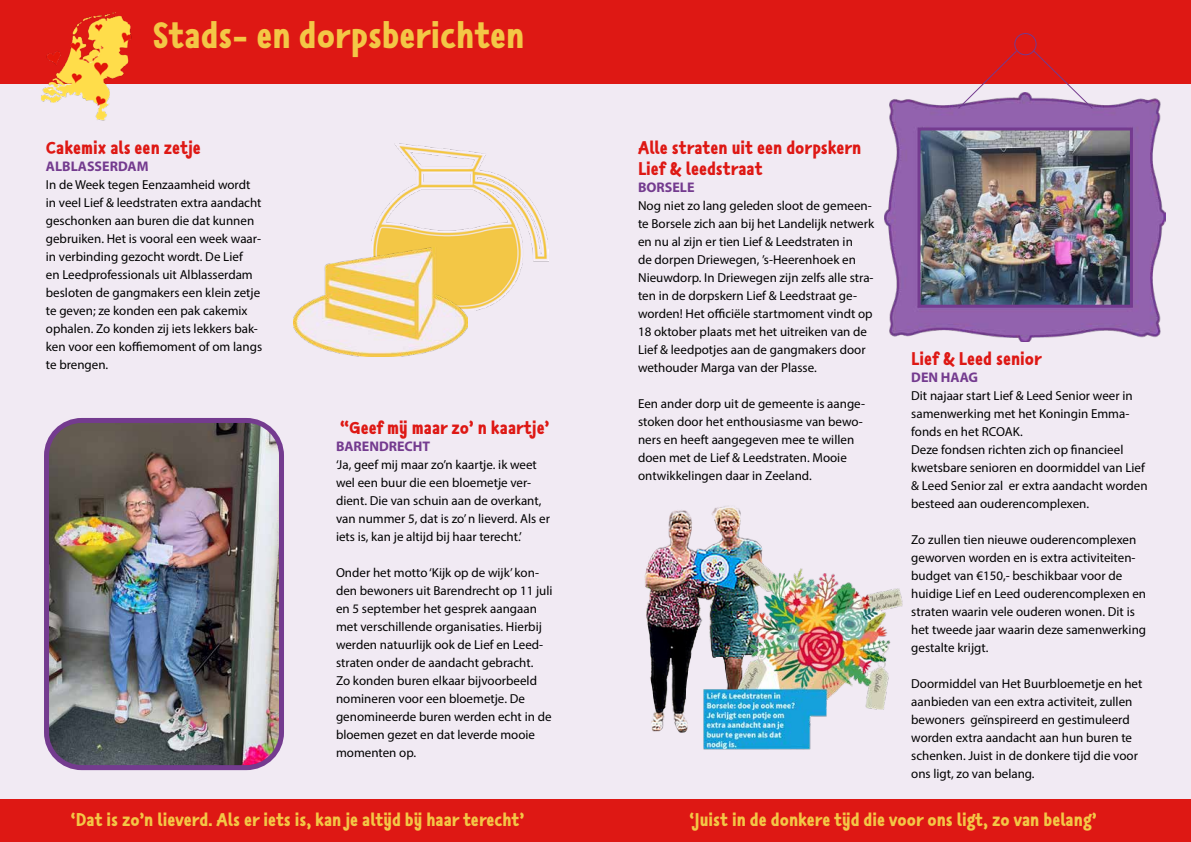
<style>
.page{position:relative;width:1191px;height:842px;background:#fff}
.page>*{position:absolute;margin:0;border:0;box-sizing:border-box;transform-origin:0 0}
.t1{font:900 36px "Tilburgs Ans";color:#f3c746}
.t2{font:900 18px "Tilburgs Ans";color:#f3c746}
.t3{font:900 18px/21.6px "Tilburgs Ans";color:#de1814}
.t4{font:700 14px "Myriad Pro";color:#743b8f}
.t5{font:13px/18px "Myriad Pro";color:#000}
</style>
<div class="page">
<div style="left:596px;top:1px;width:595px;height:841px;background:#f1eaf3"></div>
<div style="left:0;top:84px;width:595px;height:715px;background:#f1eaf3"></div>
<div style="left:0;top:799px;width:1191px;height:43px;background:#de1814"></div>
<div style="left:0;top:0;width:1190px;height:83px;background:#de1814"></div>
<img style="left:21px;top:12px;width:131px;height:109px">
<img style="left:644px;top:506px;width:97px;height:227px">
<img style="left:50px;top:424px;width:228px;height:340px">
<div style="left:44px;top:418px;width:240px;height:352px;border:5px solid #743b8f;border-radius:35px"></div>
<img style="left:698px;top:537px;width:205px;height:213px">
<img style="left:885px;top:92px;width:280px;height:250px">
<img style="left:371px;top:143px;width:177px;height:167px">
<img style="left:293px;top:247px;width:174px;height:109px">
<img style="left:921px;top:131px;width:208px;height:173px">
<div style="left:917px;top:127px;width:216px;height:181px;border:3px solid #743b8f"></div>
<svg style="left:957px;top:50px;width:60px;height:60px"></svg>
<div style="left:1014px;top:33px;width:22px;height:22px;border:1px solid #743b8f;border-radius:50%"></div>
<svg style="left:1032px;top:49px;width:61px;height:61px"></svg>
<h1 class="t1" style="left:153px;top:9px;width:373px">Stads- en dorpsberichten</h1>
<h2 class="t3" style="left:46px;top:137px;width:157px">Cakemix als een zetje</h2>
<p class="t4" style="left:46px;top:157px;width:104px">ALBLASSERDAM</p>
<p class="t5" style="left:46px;top:175px;width:218px">In de Week tegen Eenzaamheid wordt in veel Lief &amp; leedstraten extra aandacht geschonken aan buren die dat kunnen gebruiken. Het is vooral een week waar&shy;in verbinding gezocht wordt. De Lief<br>en Leedprofessionals uit Alblasserdam besloten de gangmakers een klein zetje te geven; ze konden een pak cakemix ophalen. Zo konden zij iets lekkers bak&shy;ken voor een koffiemoment of om langs te brengen.</p>
<h2 class="t3" style="left:340px;top:418px;width:211px">“Geef mij maar zo’ n kaartje’</h2>
<p class="t4" style="left:336px;top:437px;width:96px">BARENDRECHT</p>
<p class="t5" style="left:336px;top:456px;width:215px">‘Ja, geef mij maar zo’n kaartje. ik weet wel een buur die een bloemetje ver&shy;dient. Die van schuin aan de overkant, van nummer 5, dat is zo’ n lieverd. Als er iets is, kan je altijd bij haar terecht.’</p>
<p class="t5" style="left:336px;top:564px;width:218px">Onder het motto ‘Kijk op de wijk’ kon&shy;den bewoners uit Barendrecht op 11 juli en 5 september het gesprek aangaan met verschillende organisaties. Hierbij werden natuurlijk ook de Lief en Leed&shy;straten onder de aandacht gebracht.<br>Zo konden buren elkaar bijvoorbeeld nomineren voor een bloemetje. De genomineerde buren werden echt in de bloemen gezet en dat leverde mooie momenten op.</p>
<h2 class="t3" style="left:638px;top:137px;width:225px">Alle straten uit een dorpskern<br>Lief &amp; leedstraat</h2>
<p class="t4" style="left:638px;top:178px;width:58px">BORSELE</p>
<p class="t5" style="left:638px;top:197px;width:238px">Nog niet zo lang geleden sloot de gemeen&shy;te Borsele zich aan bij het Landelijk netwerk en nu al zijn er tien Lief &amp; Leedstraten in<br>de dorpen Driewegen, ’s-Heerenhoek en Nieuwdorp. In Driewegen zijn zelfs alle stra&shy;ten in de dorpskern Lief &amp; Leedstraat ge&shy;worden! Het officiële startmoment vindt op 18 oktober plaats met het uitreiken van de Lief &amp; leedpotjes aan de gangmakers door wethouder Marga van der Plasse.</p>
<p class="t5" style="left:638px;top:395px;width:229px">Een ander dorp uit de gemeente is aange&shy;stoken door het enthousiasme van bewo&shy;ners en heeft aangegeven mee te willen doen met de Lief &amp; Leedstraten. Mooie ontwikkelingen daar in Zeeland.</p>
<h2 class="t3" style="left:911px;top:348px;width:132px">Lief &amp; Leed senior</h2>
<p class="t4" style="left:911px;top:368px;width:68px">DEN HAAG</p>
<p class="t5" style="left:911px;top:386px;width:238px">Dit najaar start Lief &amp; Leed Senior weer in samenwerking met het Koningin Emma&shy;fonds en het RCOAK.<br>Deze fondsen richten zich op financieel kwetsbare senioren en doormiddel van Lief &amp; Leed Senior zal er extra aandacht worden besteed aan ouderencomplexen.</p>
<p class="t5" style="left:911px;top:530px;width:236px">Zo zullen tien nieuwe ouderencomplexen geworven worden en is extra activiteiten&shy;budget van €150,- beschikbaar voor de huidige Lief en Leed ouderencomplexen en straten waarin vele ouderen wonen. Dit is het tweede jaar waarin deze samenwerking gestalte krijgt.</p>
<p class="t5" style="left:911px;top:674px;width:233px">Doormiddel van Het Buurbloemetje en het aanbieden van een extra activiteit, zullen bewoners geïnspireerd en gestimuleerd worden extra aandacht aan hun buren te schenken. Juist in de donkere tijd die voor ons ligt, zo van belang.</p>
<h2 class="t2" style="left:71px;top:806px;width:455px">‘Dat is zo’n lieverd. Als er iets is, kan je altijd bij haar terecht’</h2>
<h2 class="t2" style="left:689px;top:806px;width:409px">‘Juist in de donkere tijd die voor ons ligt, zo van belang’</h2>
</div>
